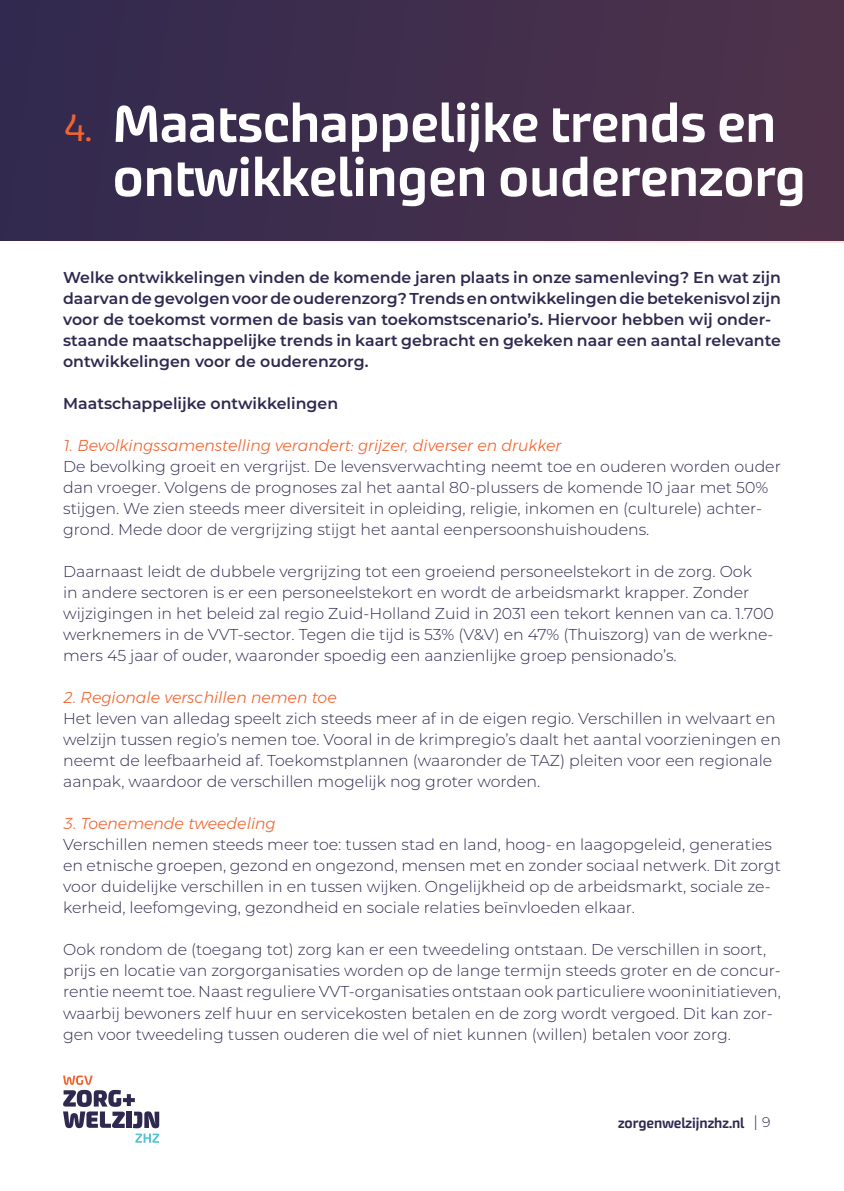
<style>
.page{position:relative;width:844px;height:1191px;background:#fff}
.page>*{position:absolute;margin:0;border:0;box-sizing:border-box;transform-origin:0 0}
.t1{font:500 52.5px/54.1px "Akceler Aalt";color:#fff}
.t2{font:38.5px "Akceler Aalt";color:#f2642f}
.t3{font:300 15.75px/21px "Montserrat";color:#2f2950}
.t4{font:600 15.75px/21px "Montserrat";color:#2f2950}
.t5{font:italic 300 15.75px "Montserrat";color:#f2642f}
.t6{font:500 14px "Akceler Aalt";color:#2f2950}
.s1{font-family:"Montserrat";font-weight:300;font-size:15.75px}
.s2{font-family:"Montserrat";font-weight:300}
</style>
<div class="page">
<svg style="left:63px;top:1075px;width:96px;height:67px"></svg>
<div style="left:0;top:0;width:843px;height:243px;background:linear-gradient(to right,#31294f,#4f324a)"></div>
<p class="t2" style="left:63px;top:99px;width:31px">4.</p>
<p class="t1" style="left:113px;top:93px;width:694px">Maatschappelijke trends en ontwikkelingen ouderenzorg</p>
<p class="t4" style="left:63px;top:266px;width:719px">Welke ontwikkelingen vinden de komende jaren plaats in onze samenleving? En wat zijn daarvan de gevolgen voor de ouderenzorg? Trends en ontwikkelingen die betekenisvol zijn voor de toekomst vormen de basis van toekomstscenario’s. Hiervoor hebben wij onder&shy;staande maatschappelijke trends in kaart gebracht en gekeken naar een aantal relevante ontwikkelingen voor de ouderenzorg.</p>
<p class="t4" style="left:63px;top:392px;width:276px">Maatschappelijke ontwikkelingen</p>
<p class="t5" style="left:63px;top:434px;width:499px">1. Bevolkingssamenstelling verandert: grijzer, diverser en drukker</p>
<p class="t3" style="left:63px;top:456px;width:719px">De bevolking groeit en vergrijst. De levensverwachting neemt toe en ouderen worden ouder dan vroeger. Volgens de prognoses zal het aantal 80-plussers de komende 10 jaar met 50% stijgen. We zien steeds meer diversiteit in opleiding, religie, inkomen en (culturele) achter&shy;grond. Mede door de vergrijzing stijgt het aantal eenpersoonshuishoudens.</p>
<p class="t3" style="left:63px;top:561px;width:712px">Daarnaast leidt de dubbele vergrijzing tot een groeiend personeelstekort in de zorg. Ook<br>in andere sectoren is er een personeelstekort en wordt de arbeidsmarkt krapper. Zonder wijzigingen in het beleid zal regio Zuid-Holland Zuid in 2031 een tekort kennen van ca. 1.700 werknemers in de VVT-sector. Tegen die tijd is 53% (V&amp;V) en 47% (Thuiszorg) van de werkne&shy;mers 45 jaar of ouder, waaronder spoedig een aanzienlijke groep pensionado’s.</p>
<p class="t5" style="left:63px;top:686px;width:275px">2. Regionale verschillen nemen toe</p>
<p class="t3" style="left:63px;top:708px;width:719px">Het leven van alledag speelt zich steeds meer af in de eigen regio. Verschillen in welvaart en welzijn tussen regio’s nemen toe. Vooral in de krimpregio’s daalt het aantal voorzieningen en neemt de leefbaarheid af. Toekomstplannen (waaronder de TAZ) pleiten voor een regionale aanpak, waardoor de verschillen mogelijk nog groter worden.</p>
<p class="t5" style="left:63px;top:812px;width:214px">3. Toenemende tweedeling</p>
<p class="t3" style="left:63px;top:834px;width:719px">Verschillen nemen steeds meer toe: tussen stad en land, hoog- en laagopgeleid, generaties en etnische groepen, gezond en ongezond, mensen met en zonder sociaal netwerk. Dit zorgt voor duidelijke verschillen in en tussen wijken. Ongelijkheid op de arbeidsmarkt, sociale ze&shy;kerheid, leefomgeving, gezondheid en sociale relaties beïnvloeden elkaar.</p>
<p class="t3" style="left:63px;top:939px;width:719px">Ook rondom de (toegang tot) zorg kan er een tweedeling ontstaan. De verschillen in soort, prijs en locatie van zorgorganisaties worden op de lange termijn steeds groter en de concur&shy;rentie neemt toe. Naast reguliere VVT-organisaties ontstaan ook particuliere wooninitiatieven, waarbij bewoners zelf huur en servicekosten betalen en de zorg wordt vergoed. Dit kan zor&shy;gen voor tweedeling tussen ouderen die wel of niet kunnen (willen) betalen voor zorg.</p>
<p class="t6" style="left:618px;top:1112px;width:154px">zorgenwelzijnzhz.nl <span class="s1">|</span> <span class="s2">9</span></p>
</div>
